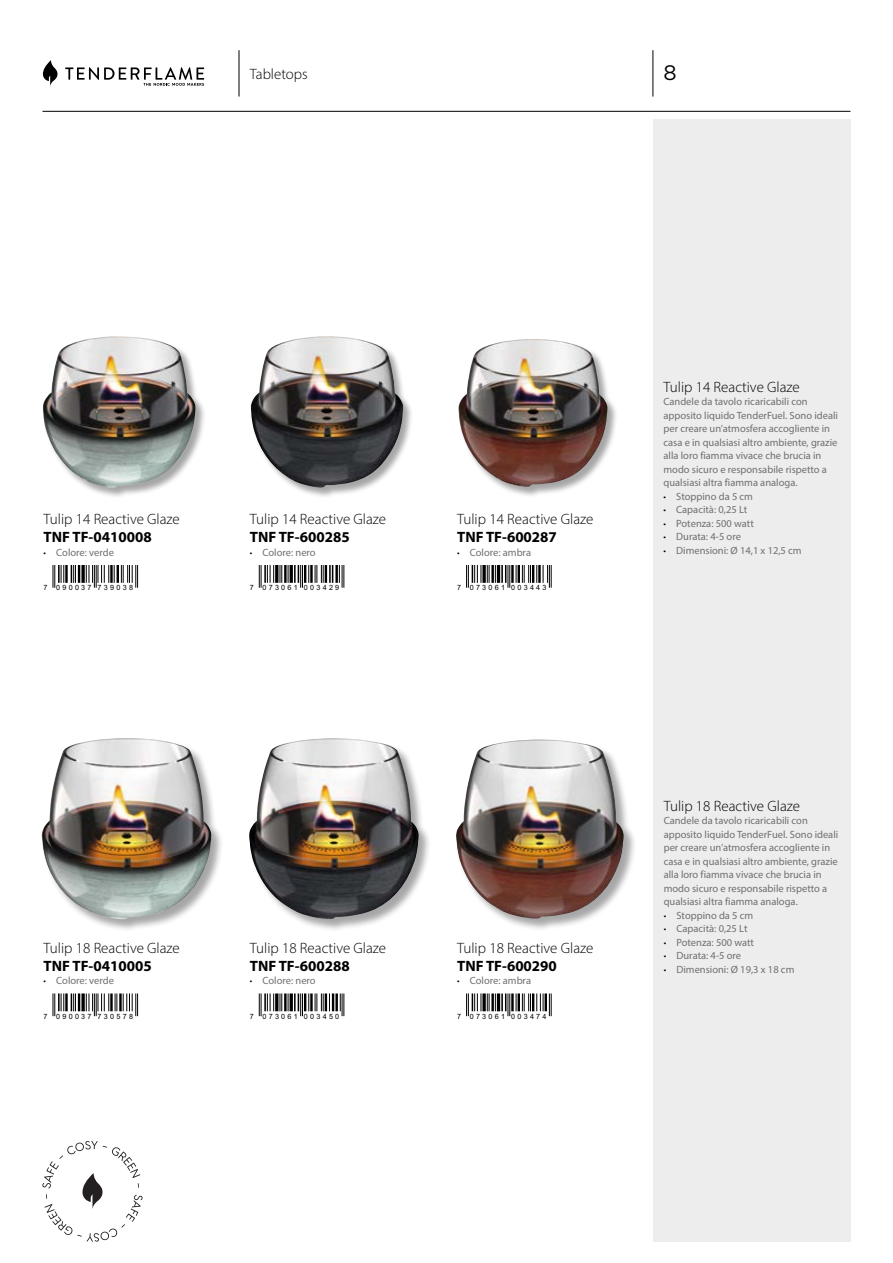
<style>
.page{position:relative;width:893px;height:1263px;background:#fff}
.page>*{position:absolute;margin:0;border:0;box-sizing:border-box;transform-origin:0 0}
.t1{font:21px "Gotham";color:#000}
.t2{font:300 15px "Myriad Pro";color:#000}
.t3{font:700 15px "Myriad Pro";color:#000}
.t4{font:10.5px/13.5px "Myriad Pro";color:#706f6f}
.t5{font:7.2px "Arial";letter-spacing:.32em;color:#000}
.s1{font-weight:300;font-stretch:condensed;color:#000}
</style>
<div class="page">
<div style="left:653px;top:119px;width:197px;height:1123px;background:#ededed"></div>
<hr style="left:43px;top:111px;width:807px;height:1px;background:#000">
<hr style="left:653px;top:50px;width:1px;height:47px;background:#000">
<svg style="left:43px;top:60px;width:14px;height:26px"></svg>
<svg style="left:65px;top:67px;width:139px;height:19px"></svg>
<hr style="left:239px;top:50px;width:1px;height:47px;background:#000">
<svg style="left:53px;top:993px;width:11px;height:23px"></svg>
<hr style="left:65px;top:993px;width:3px;height:18px;background:#000">
<svg style="left:71px;top:993px;width:9px;height:18px"></svg>
<svg style="left:81px;top:993px;width:4px;height:18px"></svg>
<svg style="left:86px;top:993px;width:23px;height:23px"></svg>
<hr style="left:110px;top:993px;width:3px;height:18px;background:#000">
<svg style="left:115px;top:993px;width:23px;height:23px"></svg>
<svg style="left:259px;top:993px;width:15px;height:23px"></svg>
<hr style="left:275px;top:993px;width:3px;height:18px;background:#000">
<svg style="left:280px;top:993px;width:2px;height:18px"></svg>
<hr style="left:284px;top:993px;width:3px;height:18px;background:#000">
<svg style="left:288px;top:993px;width:21px;height:23px"></svg>
<hr style="left:310px;top:993px;width:3px;height:18px;background:#000">
<svg style="left:315px;top:993px;width:19px;height:18px"></svg>
<hr style="left:335px;top:993px;width:3px;height:18px;background:#000">
<svg style="left:340px;top:993px;width:5px;height:23px"></svg>
<svg style="left:466px;top:993px;width:44px;height:23px"></svg>
<hr style="left:511px;top:993px;width:3px;height:18px;background:#000">
<svg style="left:516px;top:993px;width:36px;height:23px"></svg>
<svg style="left:53px;top:565px;width:11px;height:23px"></svg>
<hr style="left:65px;top:565px;width:3px;height:18px;background:#000">
<svg style="left:71px;top:565px;width:9px;height:18px"></svg>
<svg style="left:81px;top:565px;width:4px;height:18px"></svg>
<svg style="left:86px;top:565px;width:52px;height:23px"></svg>
<svg style="left:259px;top:565px;width:15px;height:23px"></svg>
<hr style="left:275px;top:565px;width:3px;height:18px;background:#000">
<svg style="left:280px;top:565px;width:2px;height:18px"></svg>
<hr style="left:284px;top:565px;width:3px;height:18px;background:#000">
<svg style="left:288px;top:565px;width:21px;height:23px"></svg>
<hr style="left:310px;top:565px;width:3px;height:18px;background:#000">
<svg style="left:315px;top:565px;width:18px;height:18px"></svg>
<hr style="left:335px;top:565px;width:3px;height:18px;background:#000">
<svg style="left:339px;top:565px;width:6px;height:23px"></svg>
<svg style="left:466px;top:565px;width:44px;height:23px"></svg>
<hr style="left:511px;top:565px;width:3px;height:18px;background:#000">
<svg style="left:516px;top:565px;width:21px;height:18px"></svg>
<hr style="left:538px;top:565px;width:3px;height:18px;background:#000">
<svg style="left:543px;top:565px;width:9px;height:23px"></svg>
<div style="left:43px;top:336px;width:163px;height:163px;background:#000;opacity:.35"></div>
<img style="left:43px;top:336px;width:153px;height:152px">
<div style="left:42px;top:738px;width:182px;height:194px;background:#000;opacity:.35"></div>
<img style="left:41px;top:738px;width:171px;height:182px">
<div style="left:250px;top:336px;width:164px;height:163px;background:#000;opacity:.35"></div>
<img style="left:251px;top:336px;width:152px;height:152px">
<div style="left:249px;top:738px;width:182px;height:194px;background:#000;opacity:.35"></div>
<img style="left:249px;top:738px;width:170px;height:182px">
<div style="left:458px;top:339px;width:160px;height:159px;background:#000;opacity:.35"></div>
<img style="left:458px;top:339px;width:150px;height:148px">
<div style="left:456px;top:739px;width:181px;height:192px;background:#000;opacity:.35"></div>
<img style="left:456px;top:739px;width:168px;height:180px">
<svg style="left:42px;top:1141px;width:101px;height:101px"></svg>
<h2 class="t2" style="left:250px;top:65px;width:59px">Tabletops</h2>
<h1 class="t1" style="left:663px;top:61px;width:15px">8</h1>
<h2 class="t2" style="left:44px;top:510px;width:138px">Tulip 14 Reactive Glaze</h2>
<h2 class="t3" style="left:44px;top:527px;width:110px">TNF TF-0410008</h2>
<p class="t4" style="left:44px;top:545px;width:72px"><span class="s1">•</span> Colore: verde</p>
<h2 class="t2" style="left:250px;top:510px;width:138px">Tulip 14 Reactive Glaze</h2>
<h2 class="t3" style="left:250px;top:527px;width:101px">TNF TF-600285</h2>
<p class="t4" style="left:250px;top:545px;width:67px"><span class="s1">•</span> Colore: nero</p>
<h2 class="t2" style="left:457px;top:510px;width:138px">Tulip 14 Reactive Glaze</h2>
<h2 class="t3" style="left:457px;top:527px;width:101px">TNF TF-600287</h2>
<p class="t4" style="left:457px;top:545px;width:75px"><span class="s1">•</span> Colore: ambra</p>
<h2 class="t2" style="left:663px;top:378px;width:138px">Tulip 14 Reactive Glaze</h2>
<p class="t4" style="left:663px;top:395px;width:176px">Candele da tavolo ricaricabili con apposito liquido TenderFuel. Sono ideali per creare un’atmosfera accogliente in casa e in qualsiasi altro ambiente, grazie alla loro fiamma vivace che brucia in modo sicuro e responsabile rispetto a qualsiasi altra fiamma analoga.</p>
<p class="t4" style="left:663px;top:489px;width:91px"><span class="s1">•</span> Stoppino da 5 cm</p>
<p class="t4" style="left:663px;top:503px;width:85px"><span class="s1">•</span> Capacità: 0,25 Lt</p>
<p class="t4" style="left:663px;top:516px;width:92px"><span class="s1">•</span> Potenza: 500 watt</p>
<p class="t4" style="left:663px;top:530px;width:79px"><span class="s1">•</span> Durata: 4-5 ore</p>
<p class="t4" style="left:663px;top:543px;width:140px"><span class="s1">•</span> Dimensioni: Ø 14,1 x 12,5 cm</p>
<p class="t5" style="left:44px;top:583px;width:91px">7 090037 739038</p>
<p class="t5" style="left:250px;top:583px;width:91px">7 073061 003429</p>
<p class="t5" style="left:457px;top:583px;width:91px">7 073061 003443</p>
<h2 class="t2" style="left:44px;top:939px;width:138px">Tulip 18 Reactive Glaze</h2>
<h2 class="t3" style="left:44px;top:956px;width:110px">TNF TF-0410005</h2>
<p class="t4" style="left:44px;top:974px;width:72px"><span class="s1">•</span> Colore: verde</p>
<h2 class="t2" style="left:250px;top:939px;width:138px">Tulip 18 Reactive Glaze</h2>
<h2 class="t3" style="left:250px;top:956px;width:101px">TNF TF-600288</h2>
<p class="t4" style="left:250px;top:974px;width:67px"><span class="s1">•</span> Colore: nero</p>
<h2 class="t2" style="left:457px;top:939px;width:138px">Tulip 18 Reactive Glaze</h2>
<h2 class="t3" style="left:457px;top:956px;width:101px">TNF TF-600290</h2>
<p class="t4" style="left:457px;top:974px;width:75px"><span class="s1">•</span> Colore: ambra</p>
<p class="t5" style="left:44px;top:1011px;width:91px">7 090037 730578</p>
<p class="t5" style="left:250px;top:1011px;width:91px">7 073061 003450</p>
<p class="t5" style="left:457px;top:1011px;width:91px">7 073061 003474</p>
<h2 class="t2" style="left:664px;top:797px;width:138px">Tulip 18 Reactive Glaze</h2>
<p class="t4" style="left:664px;top:814px;width:176px">Candele da tavolo ricaricabili con apposito liquido TenderFuel. Sono ideali per creare un’atmosfera accogliente in casa e in qualsiasi altro ambiente, grazie alla loro fiamma vivace che brucia in modo sicuro e responsabile rispetto a qualsiasi altra fiamma analoga.</p>
<p class="t4" style="left:664px;top:908px;width:91px"><span class="s1">•</span> Stoppino da 5 cm</p>
<p class="t4" style="left:664px;top:922px;width:85px"><span class="s1">•</span> Capacità: 0,25 Lt</p>
<p class="t4" style="left:664px;top:935px;width:92px"><span class="s1">•</span> Potenza: 500 watt</p>
<p class="t4" style="left:664px;top:949px;width:79px"><span class="s1">•</span> Durata: 4-5 ore</p>
<p class="t4" style="left:664px;top:962px;width:132px"><span class="s1">•</span> Dimensioni: Ø 19,3 x 18 cm</p>
</div>
